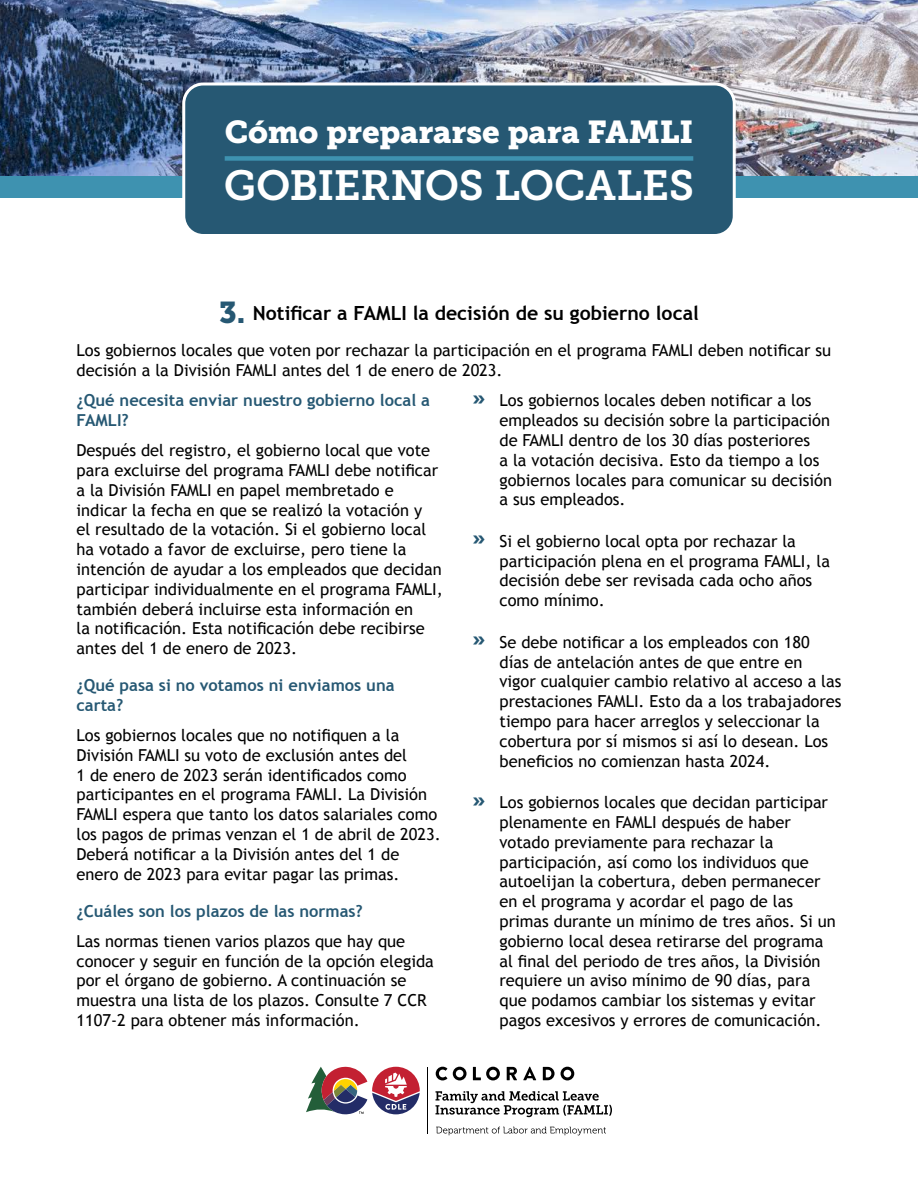
<style>
.page{position:relative;width:918px;height:1188px;background:#fff}
.page>*{position:absolute;margin:0;border:0;box-sizing:border-box;transform-origin:0 0}
.Main_Page_Heading_AL{font:42px "Museo Slab 700";letter-spacing:-.005em;color:#fff}
.Main_Page_Heading_AL-2{font:31.5px "Museo Slab 900";letter-spacing:-.005em;color:#fff}
.Subhead_4___Trebuche{font:700 19.5px "Trebuchet MS";color:#000}
.FAMLI_Basic_Paragrap{font:16.5px/19.8px "Trebuchet MS";color:#000}
.Subhead_for_Pregunta{font:700 16.5px/19.8px "Trebuchet MS";color:#265873}
.s1{font-family:"Museo Slab 900";font-weight:400;font-size:30px;color:#265873}
.s2{font-family:"Museo Slab 900";font-size:19.5px;color:#265873}
</style>
<div class="page">
<img style="left:0;top:0;width:918px;height:176px">
<div style="left:0;top:176px;width:918px;height:22px;background:#3e92b0"></div>
<svg style="left:435px;top:1091px;width:177px;height:26px"></svg>
<svg style="left:306px;top:1067px;width:114px;height:47px"></svg>
<svg style="left:436px;top:1067px;width:11px;height:13px"></svg>
<svg style="left:453px;top:1067px;width:14px;height:13px"></svg>
<svg style="left:473px;top:1067px;width:27px;height:13px"></svg>
<svg style="left:507px;top:1067px;width:10px;height:13px"></svg>
<svg style="left:543px;top:1067px;width:12px;height:13px"></svg>
<svg style="left:561px;top:1067px;width:13px;height:13px"></svg>
<svg style="left:523px;top:1067px;width:13px;height:13px"></svg>
<hr style="left:427px;top:1067px;width:1px;height:66px;background:#000">
<svg style="left:436px;top:1127px;width:170px;height:8px"></svg>
<div style="left:184px;top:84px;width:550px;height:152px;background:#265873;border-radius:20px"></div>
<div style="left:225px;top:156px;width:468px;height:5px;background:#3e92b0"></div>
<div style="left:182px;top:82px;width:554px;height:155px;border:3px solid #fff;border-radius:20px"></div>
<p class="Main_Page_Heading_AL-2" style="left:225px;top:113px;width:470px">Cómo prepararse para FAMLI</p>
<p class="Main_Page_Heading_AL" style="left:224px;top:162px;width:472px">GOBIERNOS LOCALES</p>
<p class="Subhead_4___Trebuche" style="left:219px;top:300px;width:481px"><span class="s1">3.</span> Notificar a FAMLI la decisión de su gobierno local</p>
<p class="FAMLI_Basic_Paragrap" style="left:76px;top:341px;width:756px">Los gobiernos locales que voten por rechazar la participación en el programa FAMLI deben notificar su decisión a la División FAMLI antes del 1 de enero de 2023.</p>
<p class="Subhead_for_Pregunta" style="left:76px;top:391px;width:355px">¿Qué necesita enviar nuestro gobierno local a<br>FAMLI?</p>
<p class="FAMLI_Basic_Paragrap" style="left:76px;top:441px;width:368px">Después del registro, el gobierno local que vote para excluirse del programa FAMLI debe notificar a la División FAMLI en papel membretado e indicar la fecha en que se realizó la votación y<br>el resultado de la votación. Si el gobierno local ha votado a favor de excluirse, pero tiene la intención de ayudar a los empleados que decidan participar individualmente en el programa FAMLI, también deberá incluirse esta información en<br>la notificación. Esta notificación debe recibirse antes del 1 de enero de 2023.</p>
<p class="Subhead_for_Pregunta" style="left:76px;top:675px;width:320px">¿Qué pasa si no votamos ni enviamos una carta?</p>
<p class="FAMLI_Basic_Paragrap" style="left:76px;top:726px;width:366px">Los gobiernos locales que no notifiquen a la División FAMLI su voto de exclusión antes del<br>1 de enero de 2023 serán identificados como participantes en el programa FAMLI. La División FAMLI espera que tanto los datos salariales como los pagos de primas venzan el 1 de abril de 2023.<br>Deberá notificar a la División antes del 1 de enero de 2023 para evitar pagar las primas.</p>
<p class="Subhead_for_Pregunta" style="left:76px;top:901px;width:288px">¿Cuáles son los plazos de las normas?</p>
<p class="FAMLI_Basic_Paragrap" style="left:76px;top:931px;width:359px">Las normas tienen varios plazos que hay que conocer y seguir en función de la opción elegida por el órgano de gobierno. A continuación se muestra una lista de los plazos. Consulte 7 CCR 1107-2 para obtener más información.</p>
<p class="FAMLI_Basic_Paragrap" style="left:500px;top:391px;width:334px;text-indent:-27px"><span class="s2">»</span> Los gobiernos locales deben notificar a los empleados su decisión sobre la participación de FAMLI dentro de los 30 días posteriores<br>a la votación decisiva. Esto da tiempo a los gobiernos locales para comunicar su decisión a sus empleados.</p>
<p class="FAMLI_Basic_Paragrap" style="left:500px;top:531px;width:332px;text-indent:-27px"><span class="s2">»</span> Si el gobierno local opta por rechazar la participación plena en el programa FAMLI, la decisión debe ser revisada cada ocho años como mínimo.</p>
<p class="FAMLI_Basic_Paragrap" style="left:500px;top:632px;width:343px;text-indent:-27px"><span class="s2">»</span> Se debe notificar a los empleados con 180 días de antelación antes de que entre en vigor cualquier cambio relativo al acceso a las prestaciones FAMLI. Esto da a los trabajadores tiempo para hacer arreglos y seleccionar la cobertura por sí mismos si así lo desean. Los beneficios no comienzan hasta 2024.</p>
<p class="FAMLI_Basic_Paragrap" style="left:500px;top:793px;width:338px;text-indent:-27px"><span class="s2">»</span> Los gobiernos locales que decidan participar plenamente en FAMLI después de haber votado previamente para rechazar la participación, así como los individuos que autoelijan la cobertura, deben permanecer en el programa y acordar el pago de las primas durante un mínimo de tres años. Si un gobierno local desea retirarse del programa al final del periodo de tres años, la División requiere un aviso mínimo de 90 días, para que podamos cambiar los sistemas y evitar pagos excesivos y errores de comunicación.</p>
</div>
